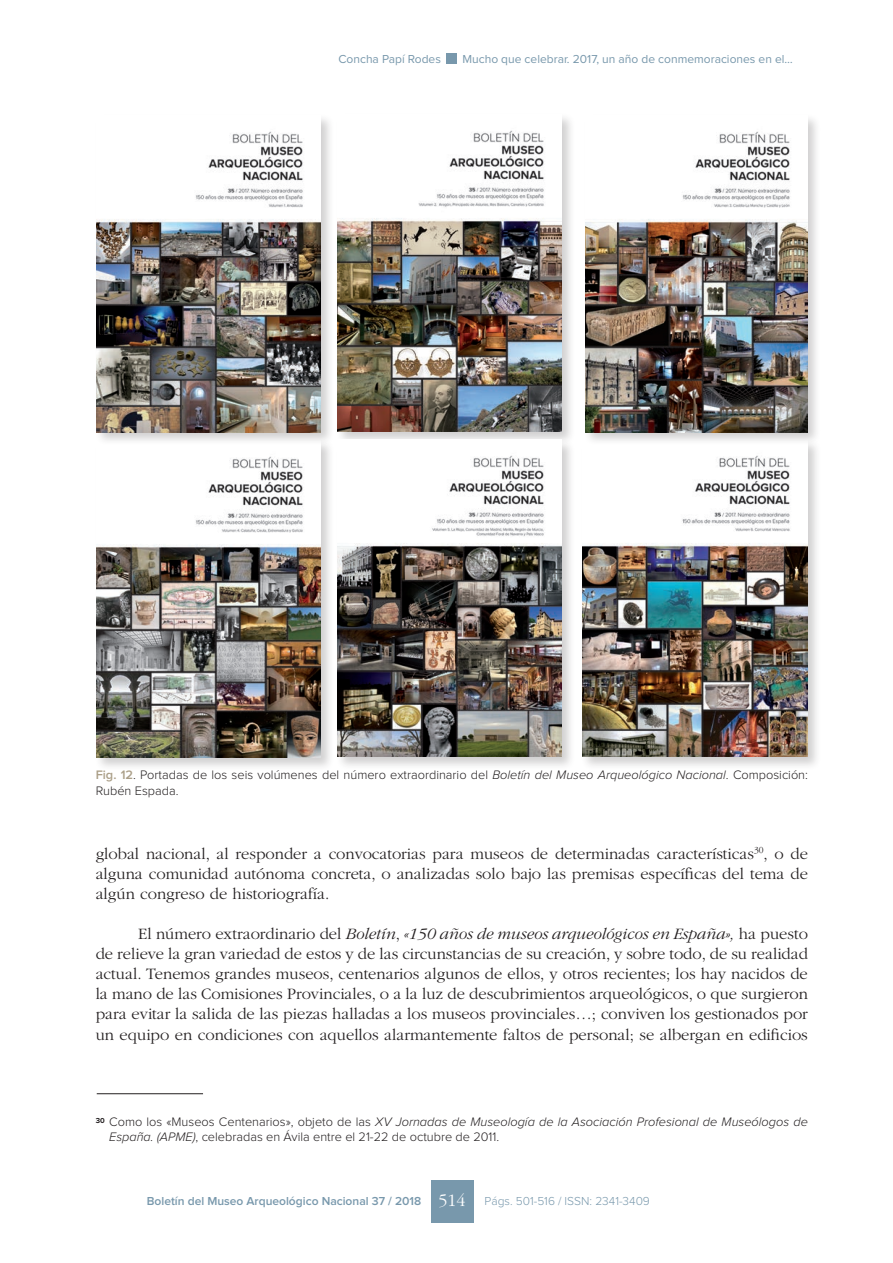
<style>
.page{position:relative;width:893px;height:1263px;background:#fff}
.page>*{position:absolute;margin:0;border:0;box-sizing:border-box;transform-origin:0 0}
.t1{font:300 18px "ITC Garamond Std";color:#fff}
.t2{font:300 16.5px/20.1px "ITC Garamond Std";color:#231f20;text-align:justify}
.t3{font:300 12.75px/15.8px "Proxima Nova";color:#231f20}
.t4{font:12px "Proxima Nova";color:#7898ac}
.t5{font:600 12px "Proxima Nova";color:#7898ac}
.t6{font:300 12px "Proxima Nova";color:#7898ac}
.s1{font-weight:600;color:#ab9f88}
.s2{font-style:italic}
</style>
<div class="page">
<div style="left:431px;top:1180px;width:42px;height:43px;background:#7898ac"></div>
<div style="left:446px;top:53px;width:11px;height:11px;background:#7898ac"></div>
<div style="left:335px;top:113px;width:241px;height:333px;background:#231f20;opacity:.21"></div>
<img style="left:337px;top:115px;width:224px;height:317px">
<div style="left:581px;top:438px;width:240px;height:333px;background:#231f20;opacity:.21"></div>
<img style="left:583px;top:446px;width:224px;height:311px">
<div style="left:95px;top:438px;width:240px;height:334px;background:#231f20;opacity:.21"></div>
<img style="left:97px;top:446px;width:224px;height:311px">
<div style="left:336px;top:438px;width:240px;height:333px;background:#231f20;opacity:.21"></div>
<img style="left:338px;top:440px;width:224px;height:317px">
<div style="left:583px;top:113px;width:239px;height:333px;background:#231f20;opacity:.21"></div>
<img style="left:585px;top:115px;width:222px;height:317px">
<div style="left:95px;top:113px;width:240px;height:333px;background:#231f20;opacity:.21"></div>
<img style="left:97px;top:115px;width:224px;height:317px">
<hr style="left:97px;top:1093px;width:106px;height:1px;background:#231f20">
<p class="t4" style="left:338px;top:53px;width:104px">Concha Papí Rodes</p>
<p class="t4" style="left:462px;top:54px;width:332px">Mucho que celebrar. 2017, un año de conmemoraciones en el…</p>
<p class="t3" style="left:96px;top:767px;width:714px"><span class="s1">Fig. 12</span>. Portadas de los seis volúmenes del número extraordinario del <span class="s2">Boletín del Museo Arqueológico Nacional</span>. Composición:<br>Rubén Espada.</p>
<p class="t2" style="left:96px;top:843px;width:714px">global nacional, al responder a convocatorias para museos de determinadas características<sup>30</sup>, o de alguna comunidad autónoma concreta, o analizadas solo bajo las premisas específicas del tema de algún congreso de historiografía.</p>
<p class="t2" style="left:96px;top:924px;width:714px;text-indent:43px">El número extraordinario del <span class="s2">Boletín</span>, <span class="s2">«150 años de museos arqueológicos en España»,</span> ha puesto de relieve la gran variedad de estos y de las circunstancias de su creación, y sobre todo, de su realidad actual. Tenemos grandes museos, centenarios algunos de ellos, y otros recientes; los hay nacidos de la mano de las Comisiones Provinciales, o a la luz de descubrimientos arqueológicos, o que surgieron para evitar la salida de las piezas halladas a los museos provinciales…; conviven los gestionados por un equipo en condiciones con aquellos alarmantemente faltos de personal; se albergan en edificios</p>
<p class="t3" style="left:109px;top:1114px;width:700px;line-height:15px;text-indent:-14px"><sup>30</sup> Como los «Museos Centenarios», objeto de las <span class="s2">XV Jornadas de Museología de la Asociación Profesional de Museólogos de<br>España. (APME)</span>, celebradas en Ávila entre el 21-22 de octubre de 2011.</p>
<p class="t5" style="left:147px;top:1195px;width:276px">Boletín del Museo Arqueológico Nacional 37 / 2018</p>
<p class="t1" style="left:439px;top:1190px;width:28px">514</p>
<p class="t6" style="left:485px;top:1195px;width:167px">Págs. 501-516 / ISSN: 2341-3409</p>
</div>
